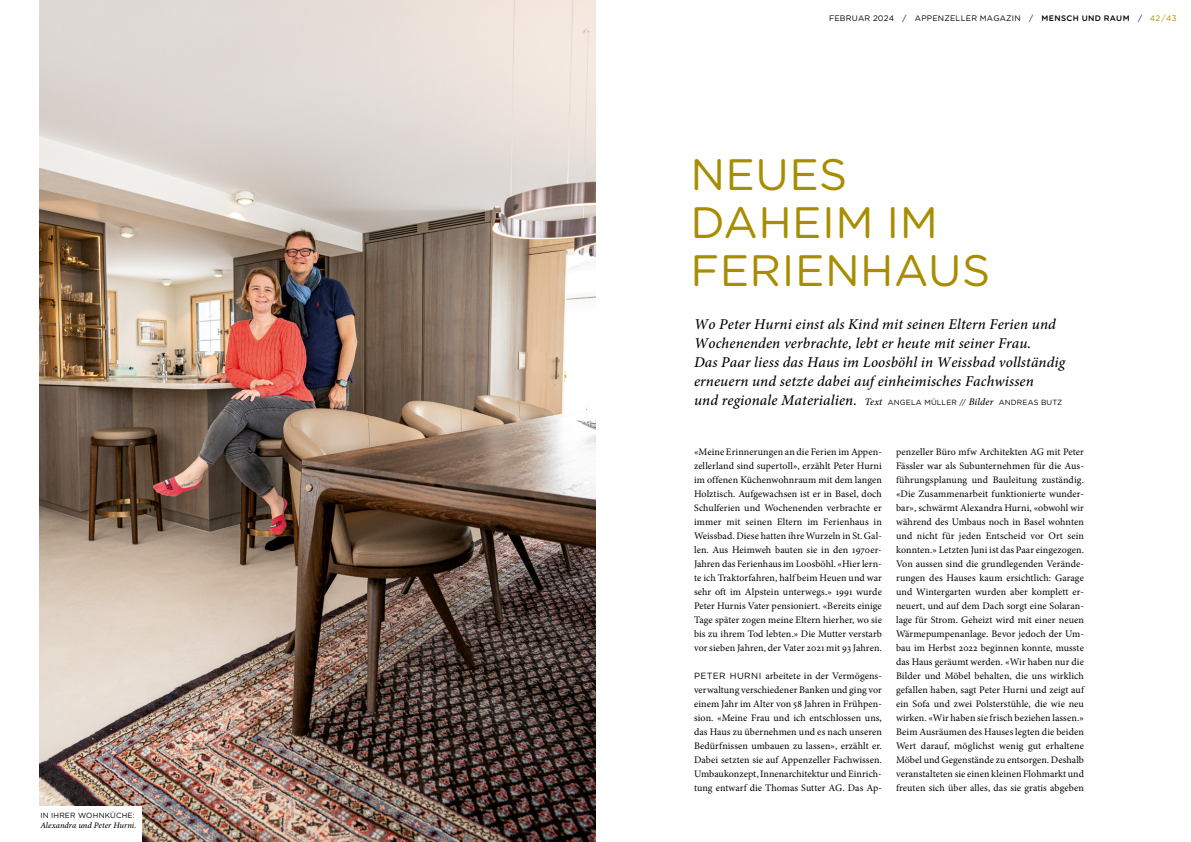
<style>
.page{position:relative;width:1191px;height:842px;background:#fff}
.page>*{position:absolute;margin:0;border:0;box-sizing:border-box;transform-origin:0 0}
.t1{font:44px/48px "Gotham Rounded";letter-spacing:.01em;color:#a88d00}
.t2{font:italic 500 15px/19px "Minion Pro";letter-spacing:.01em;color:#000}
.t3{font:10px/14px "Minion Pro";letter-spacing:.005em;color:#000;text-align:justify}
.t4{font:italic 500 8.5px "Minion Pro";color:#000}
.t5{font:8px "Gotham Rounded";letter-spacing:.02em;color:#000}
.t6{font:7.5px "Gotham Rounded";letter-spacing:.02em;color:#000}
.s1{font-weight:500}
.s2{color:#a88d00}
.s3{font-family:"Minion Pro";font-weight:500;font-style:italic;font-size:15px}
.s4{font-family:"Minion Pro";font-weight:500;font-style:italic;font-size:10px}
.s5{font-family:"Gotham Rounded";font-size:9px}
</style>
<div class="page">
<img style="left:40px;top:0;width:555px;height:842px">
<div style="left:38px;top:806px;width:104px;height:36px;background:#fff"></div>
<p class="t6" style="left:40px;top:810px;width:96px">IN IHRER WOHNKÜCHE:</p>
<p class="t4" style="left:40px;top:819px;width:97px">Alexandra und Peter Hurni.</p>
<p class="t5" style="left:829px;top:13px;width:349px">FEBRUAR 2024 / APPENZELLER MAGAZIN / <span class="s1">MENSCH UND RAUM</span> / <span class="s2">42 / 43</span></p>
<h1 class="t1" style="left:690px;top:149px;width:301px">NEUES<br>DAHEIM IM<br>FERIENHAUS</h1>
<h2 class="t2" style="left:694px;top:315px;width:373px">Wo Peter Hurni einst als Kind mit seinen Eltern Ferien und Wochenenden verbrachte, lebt er heute mit seiner Frau.<br>Das Paar liess das Haus im Loosböhl in Weissbad vollständig erneuern und setzte dabei auf einheimisches Fachwissen</h2>
<p class="t6" style="left:694px;top:397px;width:370px"><span class="s3">und regionale Materialien.</span> <span class="s4">Text</span> ANGELA MÜLLER // <span class="s4">Bilder</span> ANDREAS BUTZ</p>
<p class="t3" style="left:694px;top:445px;width:189px">«Meine Erinnerungen an die Ferien im Appen&shy;zellerland sind supertoll», erzählt Peter Hurni im offenen Küchenwohnraum mit dem langen Holztisch. Aufgewachsen ist er in Basel, doch Schulferien und Wochenenden verbrachte er immer mit seinen Eltern im Ferienhaus in Weissbad. Diese hatten ihre Wurzeln in St.Gal&shy;len. Aus Heimweh bauten sie in den 1970er-Jahren das Ferienhaus im Loosböhl. «Hier lern&shy;te ich Traktorfahren, half beim Heuen und war sehr oft im Alpstein unterwegs.» 1991 wurde Peter Hurnis Vater pensioniert. «Bereits einige Tage später zogen meine Eltern hierher, wo sie bis zu ihrem Tod lebten.» Die Mutter verstarb vor sieben Jahren, der Vater 2021 mit 93 Jahren.</p>
<p class="t3" style="left:694px;top:669px;width:189px"><span class="s5">PETER HURNI</span> arbeitete in der Vermögens&shy;verwaltung verschiedener Banken und ging vor einem Jahr im Alter von 58 Jahren in Frühpen&shy;sion. «Meine Frau und ich entschlossen uns, das Haus zu übernehmen und es nach unseren Bedürfnissen umbauen zu lassen», erzählt er.<br>Dabei setzten sie auf Appenzeller Fachwissen.<br>Umbaukonzept, Innenarchitektur und Einrich&shy;tung entwarf die Thomas Sutter AG. Das Ap-</p>
<p class="t3" style="left:896px;top:445px;width:189px">penzeller Büro mfw Architekten AG mit Peter Fässler war als Subunternehmen für die Aus&shy;führungsplanung und Bauleitung zuständig. «Die Zusammenarbeit funktionierte wunder&shy;bar», schwärmt Alexandra Hurni, «obwohl wir während des Umbaus noch in Basel wohnten und nicht für jeden Entscheid vor Ort sein konnten.» Letzten Juni ist das Paar eingezogen.<br>Von aussen sind die grundlegenden Verände&shy;rungen des Hauses kaum ersichtlich: Garage und Wintergarten wurden aber komplett er&shy;neuert, und auf dem Dach sorgt eine Solaran&shy;lage für Strom. Geheizt wird mit einer neuen Wärmepumpenanlage. Bevor jedoch der Um&shy;bau im Herbst 2022 beginnen konnte, musste das Haus geräumt werden. «Wir haben nur die Bilder und Möbel behalten, die uns wirklich gefallen haben, sagt Peter Hurni und zeigt auf ein Sofa und zwei Polsterstühle, die wie neu wirken. «Wir haben sie frisch beziehen lassen.» Beim Ausräumen des Hauses legten die beiden Wert darauf, möglichst wenig gut erhaltene Möbel und Gegenstände zu entsorgen. Deshalb veranstalteten sie einen kleinen Flohmarkt und freuten sich über alles, das sie gratis abgeben</p>
</div>
